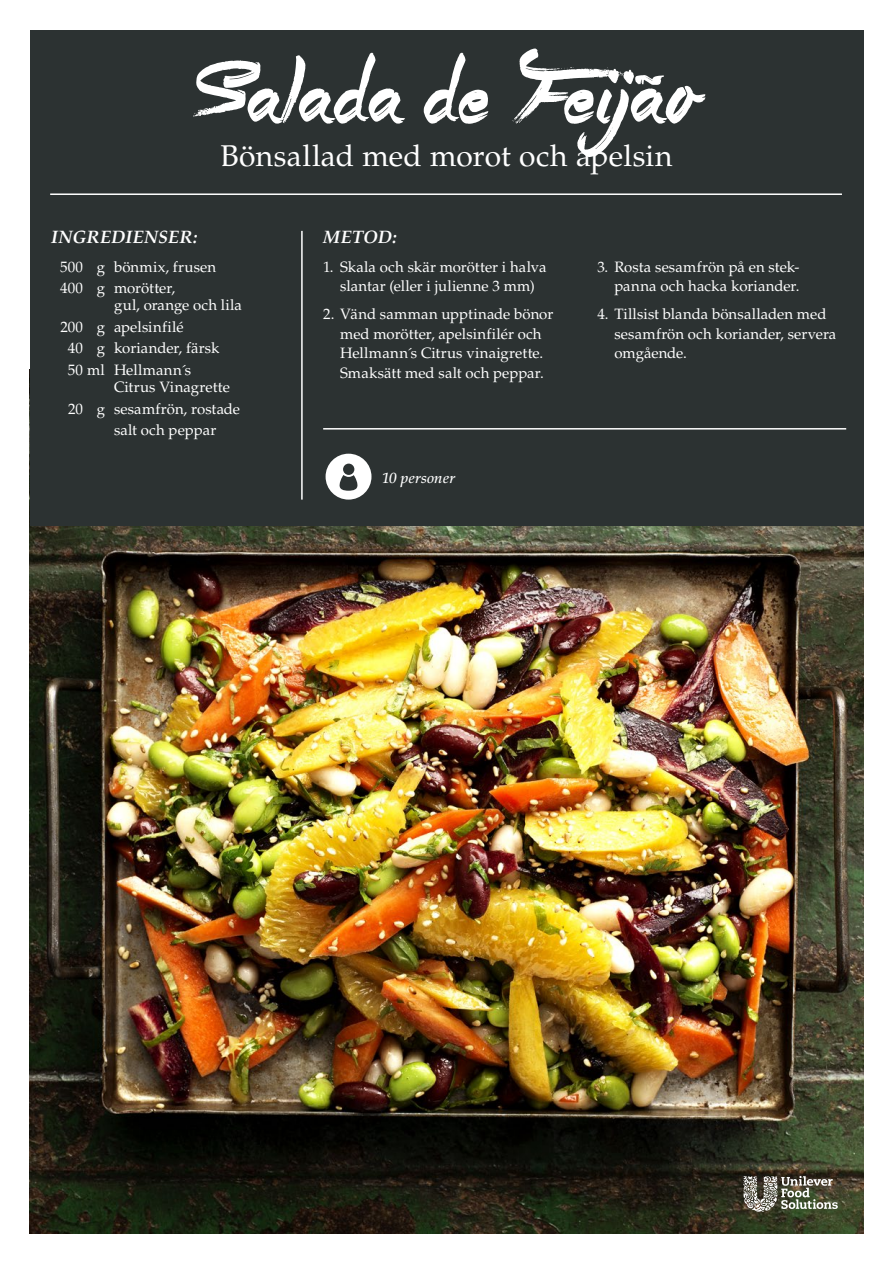
<style>
.page{position:relative;width:893px;height:1263px;background:#fff}
.page>*{position:absolute;margin:0;border:0;box-sizing:border-box;transform-origin:0 0}
.Overskrift_Story_Boo{font:90px "Story Book DK";letter-spacing:-.005em;color:#fff}
.Overskrift_Palatino{font:30px "Palatino LT Std";letter-spacing:.01em;color:#fff}
.Mellemoverskrift_ver{font:italic 700 18px "Palatino LT Std";letter-spacing:.015em;color:#fff}
.Opskrift_SE{font:15px/19.5px "Palatino LT Std";letter-spacing:.005em;color:#fff;text-align:center}
.Ingredienser_SE{font:15px/17.2px "Palatino LT Std";letter-spacing:.005em;color:#fff}
.Infotekst_kursiv{font:italic 500 15px "Palatino LT Std";letter-spacing:.01em;color:#fff}
</style>
<div class="page">
<img style="left:30px;top:525px;width:833px;height:708px">
<div style="left:30px;top:30px;width:833px;height:495px;background:#2c3232"></div>
<hr style="left:301px;top:231px;width:2px;height:269px;background:#fff">
<hr style="left:323px;top:428px;width:523px;height:2px;background:#fff">
<hr style="left:50px;top:193px;width:792px;height:2px;background:#fff">
<div style="left:326px;top:454px;width:45px;height:46px;background:#fff;border-radius:50%"></div>
<div style="left:343px;top:464px;width:11px;height:11px;background:#2c3232;border-radius:50%"></div>
<svg style="left:339px;top:475px;width:19px;height:16px"></svg>
<svg style="left:743px;top:1176px;width:95px;height:36px"></svg>
<p class="Overskrift_Story_Boo" style="left:196px;top:45px;width:502px">Salada de Feijão</p>
<p class="Overskrift_Palatino" style="left:221px;top:138px;width:453px">Bönsallad med morot och apelsin</p>
<p class="Mellemoverskrift_ver" style="left:51px;top:227px;width:148px">INGREDIENSER:</p>
<p class="Ingredienser_SE" style="left:60px;top:258px;width:157px">500 g bönmix, frusen</p>
<p class="Ingredienser_SE" style="left:114px;top:280px;width:130px;text-indent:-54px">400 g morötter,<br>gul, orange och lila</p>
<p class="Ingredienser_SE" style="left:60px;top:318px;width:125px">200 g apelsinfilé</p>
<p class="Ingredienser_SE" style="left:68px;top:340px;width:153px">40 g koriander, färsk</p>
<p class="Ingredienser_SE" style="left:114px;top:361px;width:118px;text-indent:-46px">50 ml Hellmann´s<br>Citrus Vinagrette</p>
<p class="Ingredienser_SE" style="left:68px;top:400px;width:173px">20 g sesamfrön, rostade</p>
<p class="Ingredienser_SE" style="left:114px;top:422px;width:104px">salt och peppar</p>
<p class="Mellemoverskrift_ver" style="left:323px;top:227px;width:75px">METOD:</p>
<p class="Opskrift_SE" style="left:323px;top:257px;width:225px">1. Skala och skär morötter i halva slantar (eller i julienne 3 mm)</p>
<p class="Opskrift_SE" style="left:323px;top:304px;width:232px">2. Vänd samman upptinade bönor med morötter, apelsinfilér och<br>Hellmann´s Citrus vinaigrette.<br>Smaksätt med salt och peppar.</p>
<p class="Infotekst_kursiv" style="left:382px;top:469px;width:74px">10 personer</p>
<p class="Opskrift_SE" style="left:597px;top:257px;width:204px;text-align:right">3. Rosta sesamfrön på en stek&shy;panna och hacka koriander.</p>
<p class="Opskrift_SE" style="left:614px;top:304px;width:223px;text-align:left;text-indent:-17px">4. Tillsist blanda bönsalladen med sesamfrön och koriander, servera omgående.</p>
</div>
